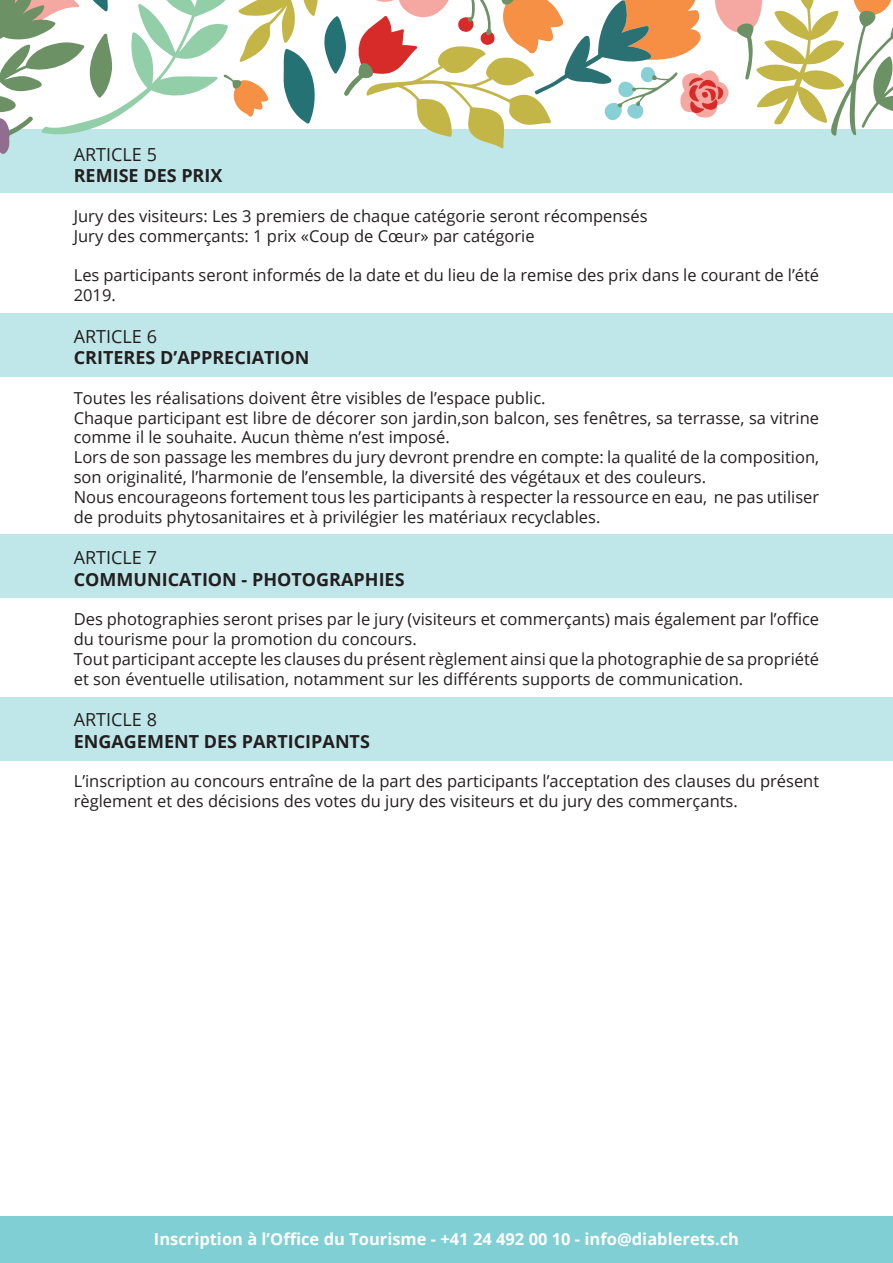
<style>
.page{position:relative;width:893px;height:1263px;background:#fff}
.page>*{position:absolute;margin:0;border:0;box-sizing:border-box;transform-origin:0 0}
.t1{font:700 18px "Open Sans";color:#231f20}
.t2{font:18px "Open Sans";color:#231f20}
.t3{font:16.5px/19.8px "Open Sans";color:#231f20}
.t4{font:700 16.5px "Open Sans";color:#fff}
</style>
<div class="page">
<div style="left:0;top:313px;width:893px;height:64px;background:#bfe7e9"></div>
<div style="left:0;top:534px;width:893px;height:64px;background:#bfe7e9"></div>
<div style="left:0;top:697px;width:893px;height:64px;background:#bfe7e9"></div>
<div style="left:0;top:129px;width:893px;height:63px;background:#bfe7e9"></div>
<div style="left:0;top:1216px;width:893px;height:47px;background:#7fcfd4"></div>
<svg style="left:0;top:0;width:893px;height:154px"></svg>
<p class="t2" style="left:74px;top:142px;width:85px">ARTICLE 5</p>
<p class="t1" style="left:74px;top:163px;width:150px">REMISE DES PRIX</p>
<p class="t3" style="left:74px;top:206px;width:575px">Jury des visiteurs: Les 3 premiers de chaque catégorie seront récompensés</p>
<p class="t3" style="left:74px;top:225px;width:462px">Jury des commerçants: 1 prix «Coup de Cœur» par catégorie</p>
<p class="t3" style="left:74px;top:265px;width:747px">Les participants seront informés de la date et du lieu de la remise des prix dans le courant de l’été<br>2019.</p>
<p class="t2" style="left:74px;top:324px;width:85px">ARTICLE 6</p>
<p class="t1" style="left:74px;top:345px;width:237px">CRITERES D’APPRECIATION</p>
<p class="t3" style="left:74px;top:387px;width:473px">Toutes les réalisations doivent être visibles de l’espace public.</p>
<p class="t3" style="left:74px;top:407px;width:747px">Chaque participant est libre de décorer son jardin,son balcon, ses fenêtres, sa terrasse, sa vitrine comme il le souhaite. Aucun thème n’est imposé.</p>
<p class="t3" style="left:74px;top:447px;width:747px">Lors de son passage les membres du jury devront prendre en compte: la qualité de la composition, son originalité, l’harmonie de l’ensemble, la diversité des végétaux et des couleurs.</p>
<p class="t3" style="left:74px;top:486px;width:747px">Nous encourageons fortement tous les participants à respecter la ressource en eau, ne pas utiliser de produits phytosanitaires et à privilégier les matériaux recyclables.</p>
<p class="t2" style="left:74px;top:545px;width:85px">ARTICLE 7</p>
<p class="t1" style="left:74px;top:566px;width:332px">COMMUNICATION - PHOTOGRAPHIES</p>
<p class="t3" style="left:74px;top:609px;width:747px">Des photographies seront prises par le jury (visiteurs et commerçants) mais également par l’office du tourisme pour la promotion du concours.</p>
<p class="t3" style="left:74px;top:648px;width:747px">Tout participant accepte les clauses du présent règlement ainsi que la photographie de sa propriété et son éventuelle utilisation, notamment sur les différents supports de communication.</p>
<p class="t2" style="left:74px;top:707px;width:85px">ARTICLE 8</p>
<p class="t1" style="left:74px;top:728px;width:298px">ENGAGEMENT DES PARTICIPANTS</p>
<p class="t3" style="left:74px;top:771px;width:747px">L’inscription au concours entraîne de la part des participants l’acceptation des clauses du présent règlement et des décisions des votes du jury des visiteurs et du jury des commerçants.</p>
<p class="t4" style="left:154px;top:1227px;width:587px">Inscription à l’Office du Tourisme - +41 24 492 00 10 - info@diablerets.ch</p>
</div>
